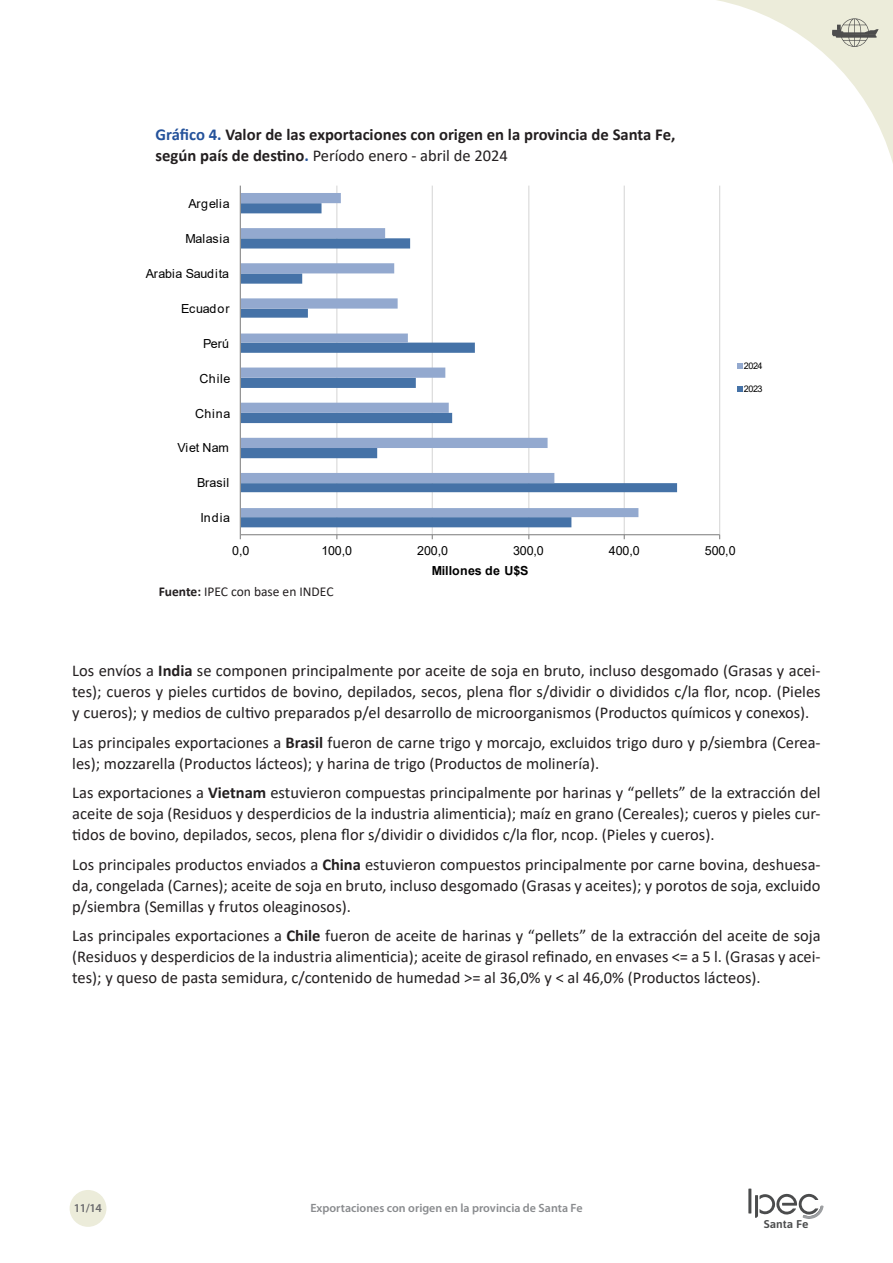
<style>
.page{position:relative;width:893px;height:1263px;background:#fff}
.page>*{position:absolute;margin:0;border:0;box-sizing:border-box;transform-origin:0 0}
.Cuadros{font:700 16.65px "Calibri";color:#231f20}
.Texto{font:16.5px/21px "Calibri";color:#231f20;text-align:justify}
.Cuadros-2{font:16.5px "Calibri";color:#231f20}
.Cuadros-3{font:13.5px "Calibri";color:#231f20}
.t1{font:12.45px "Arial";letter-spacing:-.005em;color:#000}
.t2{font:12.45px "Arial";letter-spacing:.015em;color:#000}
.t3{font:700 12.45px "Arial";letter-spacing:-.005em;color:#000}
.t4{font:12.45px "Arial";letter-spacing:.04em;color:#000}
.t5{font:600 12px "Myriad Pro";color:#898b8e}
.t6{font:600 12px "Myriad Pro";color:#69696c}
.t7{font:600 11.25px "Asap";color:#4b4c4d;scale:1.06 1}
.t8{font:9px "Arial";letter-spacing:-.055em;color:#000}
.s1{color:#24529b}
.s2{font-weight:700;font-size:16.65px}
.s3{font-weight:700;font-size:16.65px;color:#24529b}
.s4{font-weight:700}
</style>
<div class="page">
<div style="left:70px;top:1190px;width:36px;height:37px;background:#ececda;border-radius:50%"></div>
<hr style="left:748px;top:1188px;width:3px;height:25px;background:#4b4c4d">
<svg style="left:755px;top:1193px;width:69px;height:26px"></svg>
<svg style="left:717px;top:0;width:176px;height:163px"></svg>
<hr style="left:336px;top:186px;width:1px;height:349px;background:#d9d9d9">
<hr style="left:432px;top:186px;width:1px;height:349px;background:#d9d9d9">
<hr style="left:528px;top:186px;width:1px;height:349px;background:#d9d9d9">
<hr style="left:624px;top:186px;width:1px;height:349px;background:#d9d9d9">
<hr style="left:719px;top:186px;width:1px;height:349px;background:#d9d9d9">
<svg style="left:241px;top:483px;width:436px;height:44px;fill:#4572a7"></svg>
<svg style="left:241px;top:193px;width:397px;height:324px"></svg>
<hr style="left:240px;top:534px;width:480px;height:1px;background:#898989">
<hr style="left:240px;top:186px;width:1px;height:349px;background:#898989">
<svg style="left:737px;top:363px;width:6px;height:6px"></svg>
<svg style="left:737px;top:386px;width:6px;height:5px"></svg>
<p class="Cuadros" style="left:156px;top:123px;width:521px"><span class="s1">Gráfico 4.</span> Valor de las exportaciones con origen en la provincia de Santa Fe,</p>
<p class="Cuadros-2" style="left:156px;top:144px;width:354px"><span class="s2">según país de destino</span><span class="s3">.</span> Período enero - abril de 2024</p>
<p class="t4" style="left:189px;top:195px;width:43px">Argelia</p>
<p class="t2" style="left:185px;top:230px;width:46px">Malasia</p>
<p class="t1" style="left:146px;top:265px;width:85px">Arabia Saudita</p>
<p class="t2" style="left:181px;top:300px;width:50px">Ecuador</p>
<p class="t1" style="left:203px;top:335px;width:28px">Perú</p>
<p class="t1" style="left:200px;top:370px;width:32px">Chile</p>
<p class="t1" style="left:195px;top:405px;width:37px">China</p>
<p class="t8" style="left:744px;top:359px;width:20px">2024</p>
<p class="t8" style="left:744px;top:383px;width:20px">2023</p>
<p class="t1" style="left:178px;top:439px;width:53px">Viet Nam</p>
<p class="t1" style="left:197px;top:474px;width:34px">Brasil</p>
<p class="t1" style="left:200px;top:509px;width:31px">India</p>
<p class="t1" style="left:232px;top:542px;width:19px">0,0</p>
<p class="t1" style="left:321px;top:542px;width:32px">100,0</p>
<p class="t1" style="left:417px;top:542px;width:32px">200,0</p>
<p class="t1" style="left:513px;top:542px;width:32px">300,0</p>
<p class="t1" style="left:609px;top:542px;width:32px">400,0</p>
<p class="t1" style="left:705px;top:542px;width:32px">500,0</p>
<p class="Cuadros-3" style="left:159px;top:582px;width:176px"><span class="s4">Fuente:</span> IPEC con base en INDEC</p>
<p class="t3" style="left:432px;top:561px;width:98px">Millones de U$S</p>
<p class="Texto" style="left:72px;top:660px;width:750px">Los envíos a <span class="s4">India</span> se componen principalmente por aceite de soja en bruto, incluso desgomado (Grasas y acei&shy;tes); cueros y pieles curtidos de bovino, depilados, secos, plena flor s/dividir o divididos c/la flor, ncop. (Pieles y cueros); y medios de cultivo preparados p/el desarrollo de microorganismos (Productos químicos y conexos).</p>
<p class="Texto" style="left:72px;top:731px;width:750px">Las principales exportaciones a <span class="s4">Brasil</span> fueron de carne trigo y morcajo, excluidos trigo duro y p/siembra (Cerea&shy;les); mozzarella (Productos lácteos); y harina de trigo (Productos de molinería).</p>
<p class="Texto" style="left:72px;top:782px;width:750px">Las exportaciones a <span class="s4">Vietnam</span> estuvieron compuestas principalmente por harinas y “pellets” de la extracción del aceite de soja (Residuos y desperdicios de la industria alimenticia); maíz en grano (Cereales); cueros y pieles cur&shy;tidos de bovino, depilados, secos, plena flor s/dividir o divididos c/la flor, ncop. (Pieles y cueros).</p>
<p class="Texto" style="left:72px;top:853px;width:750px">Los principales productos enviados a <span class="s4">China</span> estuvieron compuestos principalmente por carne bovina, deshuesa&shy;da, congelada (Carnes); aceite de soja en bruto, incluso desgomado (Grasas y aceites); y porotos de soja, excluido p/siembra (Semillas y frutos oleaginosos).</p>
<p class="Texto" style="left:72px;top:925px;width:750px">Las principales exportaciones a <span class="s4">Chile</span> fueron de aceite de harinas y “pellets” de la extracción del aceite de soja (Residuos y desperdicios de la industria alimenticia); aceite de girasol refinado, en envases &lt;= a 5 l. (Grasas y acei&shy;tes); y queso de pasta semidura, c/contenido de humedad &gt;= al 36,0% y &lt; al 46,0% (Productos lácteos).</p>
<p class="t6" style="left:74px;top:1200px;width:30px">11/14</p>
<p class="t5" style="left:310px;top:1200px;width:274px">Exportaciones con origen en la provincia de Santa Fe</p>
<p class="t7" style="left:764px;top:1216px;width:44px">Santa Fe</p>
</div>
